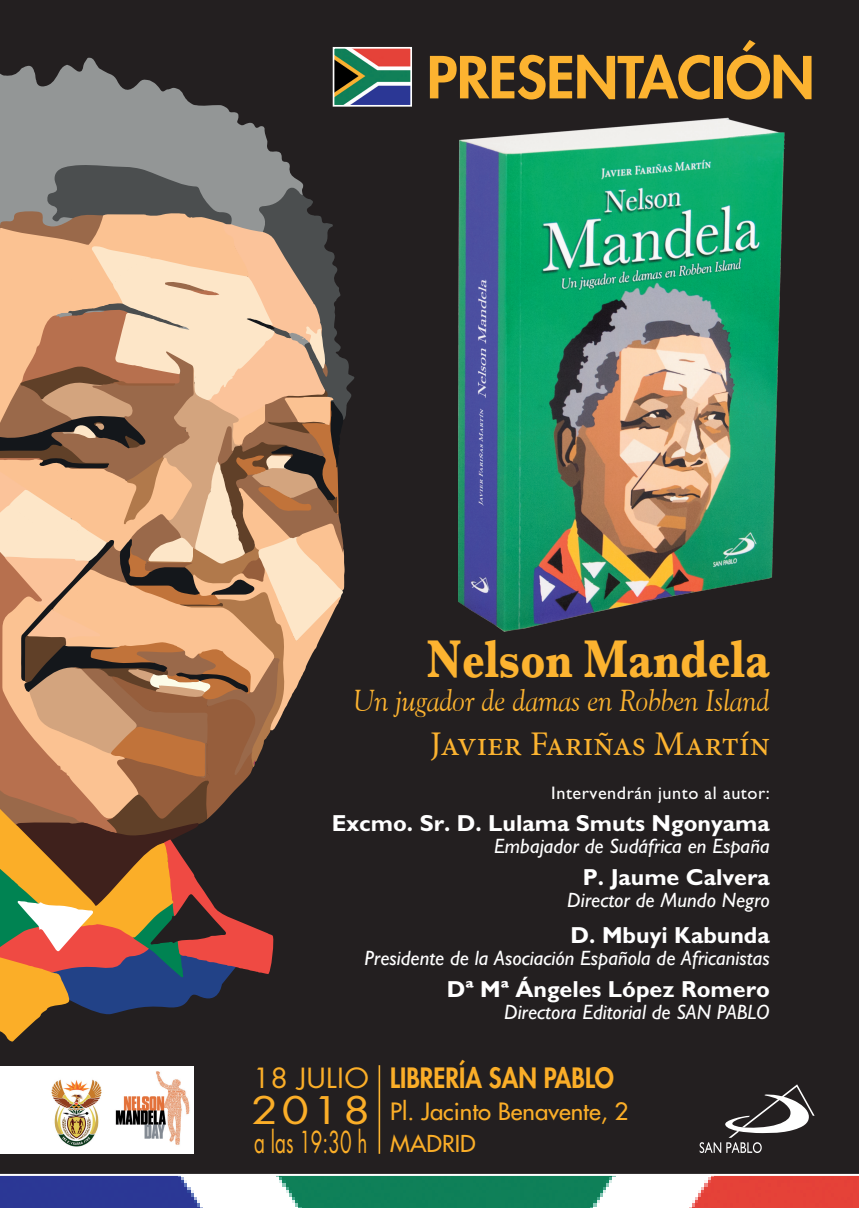
<style>
.page{position:relative;width:859px;height:1208px;background:#231f20}
.page>*{position:absolute;margin:0;border:0;box-sizing:border-box;transform-origin:0 0}
.t1{font:800 56.4px "Futura";letter-spacing:-.01em;color:#fcb330}
.t2{font:700 55.2px "Baskerville";color:#fcb330;scale:.81 1}
.t3{font:37px "Futura";color:#fbae28;scale:1.19 1}
.t4{font:34.6px "Minion Pro";color:#fcb330}
.PárrafoNormal{font:italic 30.2px "Goudy Ol St BTSSP";color:#fcb330;scale:.94 1}
.t5{font:29.5px "Futura";color:#fbae28;scale:.64 1}
.t6{font:800 27.3px "Futura";color:#fbae28;scale:.9 1}
.t7{font:27.1px "Futura";letter-spacing:.01em;color:#fbae28;scale:1.05 1}
.t8{font:700 23.2px "M Gill Sans";color:#fff}
.t9{font:23.2px "Futura";color:#fbae28}
.t10{font:22.7px "Futura";color:#fbae28}
.t11{font:italic 20.8px "M Gill Sans";color:#fff}
.t12{font:18.2px "M Gill Sans";letter-spacing:.03em;color:#fff}
</style>
<div class="page">
<svg style="left:699px;top:1084px;width:116px;height:69px"></svg>
<img style="left:459px;top:117px;width:326px;height:515px">
<svg style="left:0;top:1173px;width:859px;height:35px;background:#78858a"></svg>
<svg style="left:0;top:57px;width:290px;height:108px;fill:#939696"></svg>
<svg style="left:0;top:165px;width:355px;height:877px"></svg>
<hr style="left:379px;top:1065px;width:1px;height:88px;background:#fcb330">
<img style="left:336px;top:50px;width:73px;height:54px">
<div style="left:333px;top:47px;width:79px;height:60px;border:2px solid #fff"></div>
<div style="left:0;top:1066px;width:194px;height:87px;background:#fff"></div>
<img style="left:115px;top:1071px;width:75px;height:74px">
<img style="left:51px;top:1079px;width:51px;height:68px">
<p class="t1" style="left:427px;top:40px;width:389px">PRESENTACIÓN</p>
<p class="t2" style="left:427px;top:620px;width:425px">Nelson Mandela</p>
<p class="PárrafoNormal" style="left:353px;top:682px;width:444px">Un jugador de damas en Robben Island</p>
<p class="t4" style="left:430px;top:720px;width:341px">Javier Fariñas Martín</p>
<p class="t12" style="left:551px;top:782px;width:220px">Intervendrán junto al autor:</p>
<p class="t8" style="left:332px;top:810px;width:440px">Excmo. Sr. D. Lulama Smuts Ngonyama</p>
<p class="t11" style="left:494px;top:834px;width:277px">Embajador de Sudáfrica en España</p>
<p class="t8" style="left:583px;top:864px;width:189px">P. Jaume Calvera</p>
<p class="t11" style="left:567px;top:888px;width:204px">Director de Mundo Negro</p>
<p class="t8" style="left:571px;top:922px;width:201px">D. Mbuyi Kabunda</p>
<p class="t11" style="left:365px;top:946px;width:407px">Presidente de la Asociación Española de Africanistas</p>
<p class="t8" style="left:447px;top:976px;width:325px">Dª Mª Ángeles López Romero</p>
<p class="t11" style="left:504px;top:1000px;width:267px">Directora Editorial de SAN PABLO</p>
<p class="t7" style="left:253px;top:1059px;width:112px">18 JULIO</p>
<p class="t3" style="left:251px;top:1085px;width:102px">2018</p>
<p class="t5" style="left:254px;top:1121px;width:178px">a las 19:30 h</p>
<p class="t6" style="left:390px;top:1060px;width:250px">LIBRERÍA SAN PABLO</p>
<p class="t9" style="left:390px;top:1096px;width:240px">Pl. Jacinto Benavente, 2</p>
<p class="t10" style="left:390px;top:1128px;width:87px">MADRID</p>
</div>
